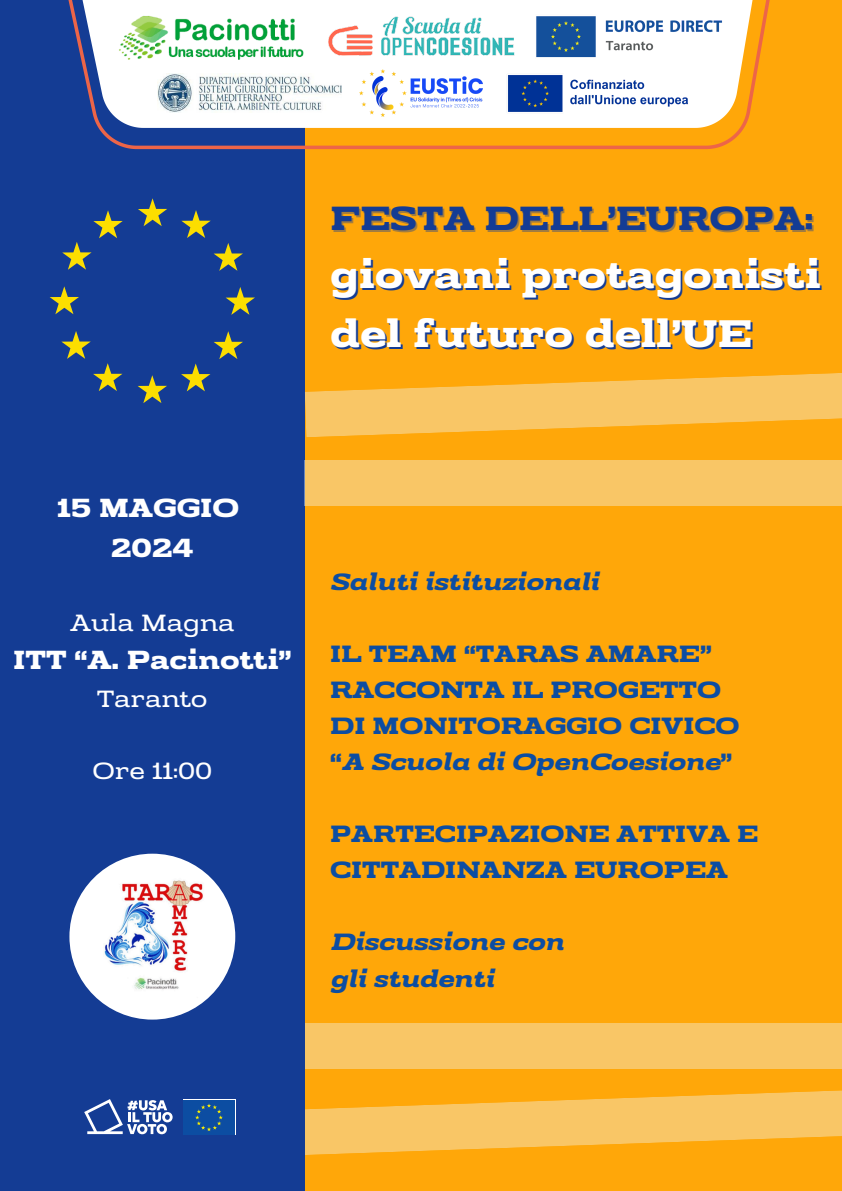
<style>
.page{position:relative;width:842px;height:1191px;background:#fff}
.page>*{position:absolute;margin:0;border:0;box-sizing:border-box;transform-origin:0 0}
.t1{font:42.4px "Prachamati Bo Ex";color:#fff}
.t2{font:37px "Prachamati Bo Ex";color:#143c94}
.t3{font:28.9px/39.8px "Prachamati Bo Ex";color:#fff;text-align:center}
.t4{font:26px/36px "Prachamati Bo Ex";color:#0c4da2}
.t5{font:26px/36px "Prachamati Bo Ex It";color:#0c4da2}
.t6{font:25.9px "Prachamati Re Ex";color:#fff}
.s1{font-family:"Prachamati Bo Ex"}
</style>
<div class="page">
<div style="left:0;top:0;width:842px;height:1190px;background:#ffa709"></div>
<div style="left:0;top:1023px;width:842px;height:45px;background:#f9c666"></div>
<svg style="left:305px;top:1090px;width:537px;height:65px;fill:#f9c666"></svg>
<div style="left:0;top:0;width:305px;height:1190px;background:#143c94"></div>
<div style="left:305px;top:460px;width:537px;height:46px;background:#f9c666"></div>
<svg style="left:305px;top:373px;width:537px;height:64px"></svg>
<svg style="left:138px;top:198px;width:29px;height:28px"></svg>
<svg style="left:181px;top:210px;width:62px;height:61px"></svg>
<svg style="left:226px;top:287px;width:29px;height:28px"></svg>
<svg style="left:181px;top:331px;width:62px;height:60px"></svg>
<svg style="left:138px;top:375px;width:29px;height:28px"></svg>
<svg style="left:61px;top:331px;width:61px;height:60px"></svg>
<svg style="left:50px;top:286px;width:29px;height:28px"></svg>
<svg style="left:62px;top:210px;width:61px;height:60px"></svg>
<svg style="left:68px;top:0;width:702px;height:149px"></svg>
<svg style="left:77px;top:0;width:683px;height:128px;background:#f0ebe7"></svg>
<img style="left:114px;top:11px;width:201px;height:50px">
<img style="left:532px;top:15px;width:193px;height:43px">
<img style="left:327px;top:15px;width:187px;height:45px">
<img style="left:359px;top:69px;width:123px;height:48px">
<img style="left:506px;top:72px;width:189px;height:42px">
<svg style="left:84px;top:1099px;width:89px;height:35px"></svg>
<div style="left:183px;top:1099px;width:52px;height:35px;background:#fff"></div>
<div style="left:183px;top:1100px;width:52px;height:34px;background:#0c4da2"></div>
<svg style="left:195px;top:1103px;width:28px;height:28px"></svg>
<img style="left:158px;top:74px;width:183px;height:39px">
<img style="left:69px;top:853px;width:166px;height:166px;border-radius:50%">
<p class="t2" style="left:330px;top:195px;width:484px">FESTA DELL’EUROPA:</p>
<p class="t1" style="left:330px;top:248px;width:492px">giovani protagonisti</p>
<p class="t1" style="left:330px;top:308px;width:423px">del futuro dell’UE</p>
<p class="t3" style="left:58px;top:487px;width:183px">15 MAGGIO<br>2024</p>
<p class="t6" style="left:70px;top:606px;width:166px">Aula Magna</p>
<p class="t3" style="left:13px;top:639px;width:280px">ITT “A. Pacinotti”</p>
<p class="t6" style="left:97px;top:682px;width:112px">Taranto</p>
<p class="t6" style="left:92px;top:754px;width:121px">Ore 11:00</p>
<p class="t5" style="left:330px;top:563px;width:270px">Saluti istituzionali</p>
<p class="t4" style="left:330px;top:635px;width:411px">IL TEAM “TARAS AMARE”<br>RACCONTA IL PROGETTO<br>DI MONITORAGGIO CIVICO</p>
<p class="t5" style="left:330px;top:743px;width:403px"><span class="s1">“</span>A Scuola di OpenCoesione<span class="s1">”</span></p>
<p class="t4" style="left:330px;top:815px;width:429px">PARTECIPAZIONE ATTIVA E<br>CITTADINANZA EUROPEA</p>
<p class="t5" style="left:330px;top:923px;width:235px">Discussione con gli studenti</p>
</div>
